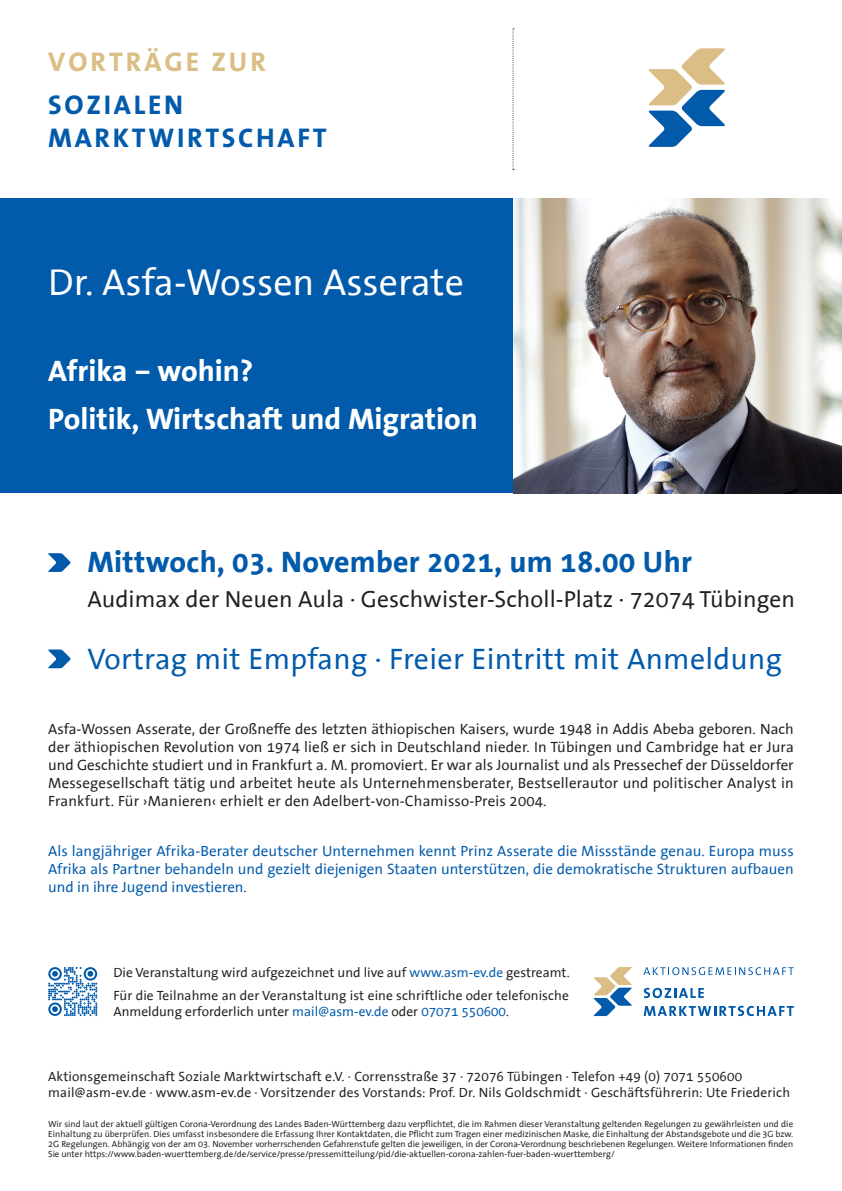
<style>
.page{position:relative;width:842px;height:1191px;background:#fff}
.page>*{position:absolute;margin:0;border:0;box-sizing:border-box;transform-origin:0 0}
.t1{font:38px "The Sans Office";color:#fff}
.t2{font:30px "The Sans Office";letter-spacing:.01em;color:#015aaa}
.t3{font:700 30px/48px "The Sans Office";color:#fff}
.t4{font:700 30px "The Sans Office";letter-spacing:.01em;color:#015aaa}
.t5{font:700 27.2px/33.2px "The Sans Office";letter-spacing:.1em;color:#015aaa}
.t6{font:700 27.2px "The Sans Office";letter-spacing:.11em;color:#dabe86}
.t7{font:23.5px "The Sans Office";letter-spacing:.005em;color:#231f20}
.t8{font:15px/18px "The Sans Office";letter-spacing:.01em;color:#231f20;text-align:justify}
.t9{font:15px/18px "The Sans Office";color:#015aaa;text-align:justify}
.t10{font:13.5px/16px "The Sans Office";letter-spacing:.01em;color:#231f20}
.t11{font:9px/10px "The Sans Office";color:#231f20;text-align:justify}
.s1{color:#015aaa}
</style>
<div class="page">
<div style="left:0;top:198px;width:513px;height:295px;background:#015aaa"></div>
<svg style="left:512px;top:28px;width:2px;height:142px"></svg>
<svg style="left:648px;top:48px;width:77px;height:99px"></svg>
<svg style="left:48px;top:553px;width:23px;height:19px"></svg>
<svg style="left:48px;top:649px;width:23px;height:19px"></svg>
<img style="left:513px;top:198px;width:329px;height:295px">
<svg style="left:48px;top:967px;width:49px;height:49px"></svg>
<svg style="left:593px;top:967px;width:39px;height:49px"></svg>
<svg style="left:643px;top:967px;width:151px;height:8px"></svg>
<svg style="left:644px;top:987px;width:60px;height:11px"></svg>
<svg style="left:644px;top:1005px;width:150px;height:11px"></svg>
<h3 class="t6" style="left:48px;top:48px;width:219px">VORTRÄGE ZUR</h3>
<h3 class="t5" style="left:48px;top:89px;width:280px">SOZIALEN<br>MARKTWIRTSCHAFT</h3>
<h1 class="t1" style="left:48px;top:262px;width:417px">Dr. Asfa-Wossen Asserate</h1>
<h2 class="t3" style="left:48px;top:347px;width:431px">Afrika – wohin?<br>Politik, Wirtschaft und Migration</h2>
<h2 class="t4" style="left:88px;top:546px;width:606px">Mittwoch, 03. November 2021, um 18.00 Uhr</h2>
<h3 class="t7" style="left:88px;top:587px;width:709px">Audimax der Neuen Aula · Geschwister-Scholl-Platz · 72074 Tübingen</h3>
<h2 class="t2" style="left:88px;top:643px;width:696px">Vortrag mit Empfang · Freier Eintritt mit Anmeldung</h2>
<p class="t8" style="left:48px;top:720px;width:747px">Asfa-Wossen Asserate, der Großneffe des letzten äthiopischen Kaisers, wurde 1948 in Addis Abeba geboren. Nach der äthiopischen Revolution von 1974 ließ er sich in Deutschland nieder. In Tübingen und Cambridge hat er Jura und Geschichte studiert und in Frankfurt a. M. promoviert. Er war als Journalist und als Pressechef der Düsseldorfer Messegesellschaft tätig und arbeitet heute als Unternehmensberater, Bestsellerautor und politischer Analyst in Frankfurt. Für ›Manieren‹ erhielt er den Adelbert-von-Chamisso-Preis 2004.</p>
<p class="t9" style="left:48px;top:842px;width:747px">Als langjähriger Afrika-Berater deutscher Unternehmen kennt Prinz Asserate die Missstände genau. Europa muss Afrika als Partner behandeln und gezielt diejenigen Staaten unterstützen, die demokratische Strukturen aufbauen und in ihre Jugend investieren.</p>
<h3 class="t10" style="left:113px;top:961px;width:458px;line-height:23px">Die Veranstaltung wird aufgezeichnet und live auf <span class="s1">www.asm-ev.de</span> gestreamt.<br>Für die Teilnahme an der Veranstaltung ist eine schriftliche oder telefonische</h3>
<h3 class="t10" style="left:113px;top:1003px;width:397px">Anmeldung erforderlich unter <span class="s1">mail@asm-ev.de</span> oder <span class="s1">07071 550600</span>.</h3>
<p class="t10" style="left:48px;top:1069px;width:743px">Aktionsgemeinschaft Soziale Marktwirtschaft e.V. · Corrensstraße 37 · 72076 Tübingen · Telefon +49 (0) 7071 550600 mail@asm-ev.de · www.asm-ev.de · Vorsitzender des Vorstands: Prof. Dr. Nils Goldschmidt · Geschäftsführerin: Ute Friederich</p>
<p class="t11" style="left:48px;top:1119px;width:746px">Wir sind laut der aktuell gültigen Corona-Verordnung des Landes Baden-Württemberg dazu verpflichtet, die im Rahmen dieser Veranstaltung geltenden Regelungen zu gewährleisten und die Einhaltung zu überprüfen. Dies umfasst insbesondere die Erfassung Ihrer Kontaktdaten, die Pflicht zum Tragen einer medizinischen Maske, die Einhaltung der Abstandsgebote und die 3G bzw.<br>2G Regelungen. Abhängig von der am 03. November vorherrschenden Gefahrenstufe gelten die jeweiligen, in der Corona-Verordnung beschriebenen Regelungen. Weitere Informationen finden Sie unter https://www.baden-wuerttemberg.de/de/service/presse/pressemitteilung/pid/die-aktuellen-corona-zahlen-fuer-baden-wuerttemberg/</p>
</div>
